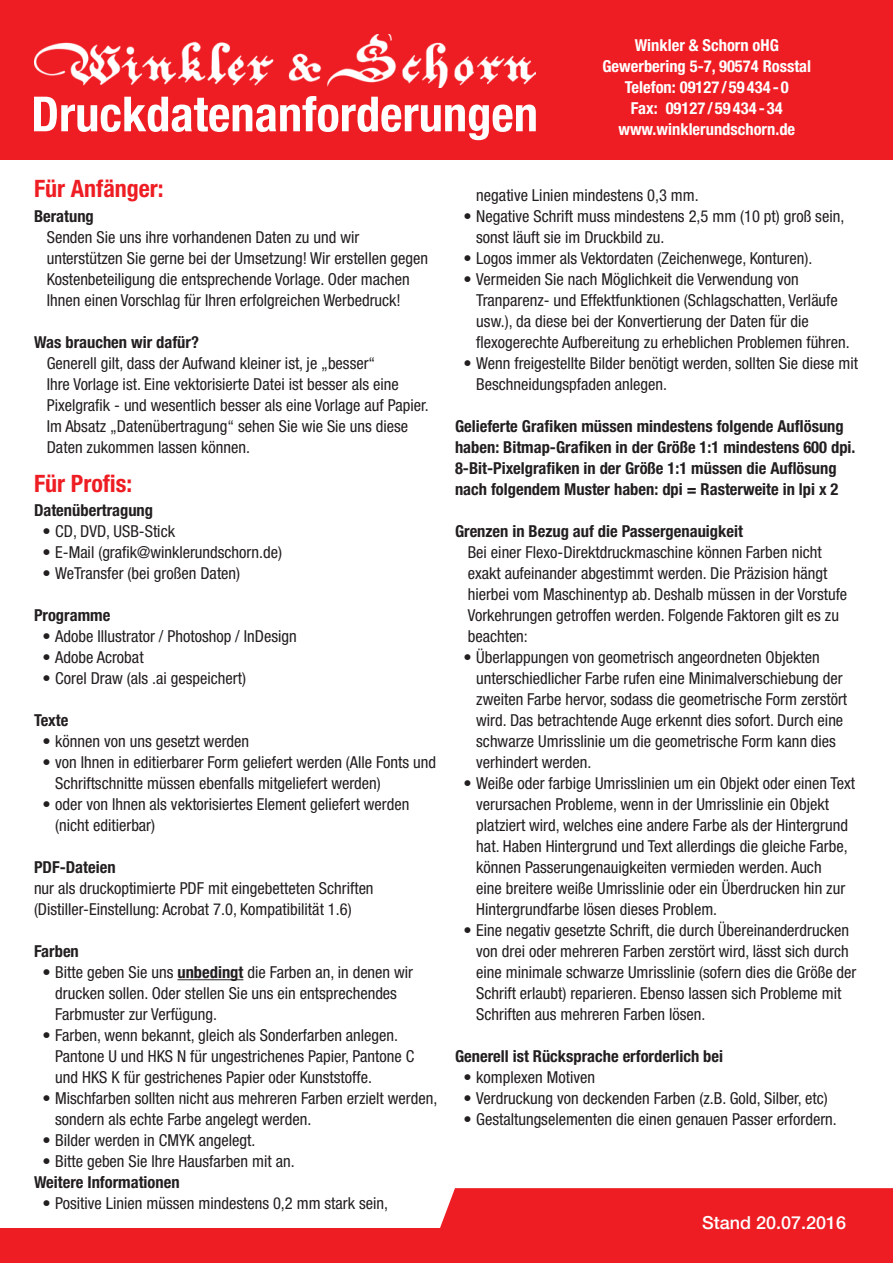
<style>
.page{position:relative;width:893px;height:1263px;background:#fff}
.page>*{position:absolute;margin:0;border:0;box-sizing:border-box;transform-origin:0 0}
.t1{font:700 condensed 24px "Helvetica Neue LT Std";color:#ee1d23}
.t2{font:500 18px "Helvetica Neue LT Std";color:#fff}
.t3{font:condensed 16.5px/21px "Helvetica Neue LT Std";color:#231f20}
.t4{font:700 condensed 16.5px/21px "Helvetica Neue LT Std";color:#231f20}
.t5{font:700 condensed 16.5px/21px "Helvetica Neue LT Std";color:#fff;text-align:center}
.s1{font-weight:700}
</style>
<div class="page">
<div style="left:0;top:1229px;width:893px;height:34px;background:#ee1d23"></div>
<div style="left:427px;top:1188px;width:466px;height:41px;background:#ee1d23"></div>
<div style="left:0;top:0;width:893px;height:159px;background:#ee1d23"></div>
<hr style="left:177px;top:979px;width:66px;height:1px;background:#231f20">
<svg style="left:34px;top:96px;width:502px;height:44px"></svg>
<img style="left:34px;top:34px;width:502px;height:54px">
<h1 class="t1" style="left:34px;top:174px;width:131px">Für Anfänger:</h1>
<p class="t4" style="left:34px;top:205px;width:61px">Beratung</p>
<p class="t3" style="left:47px;top:227px;width:383px">Senden Sie uns ihre vorhandenen Daten zu und wir unterstützen Sie gerne bei der Umsetzung! Wir erstellen gegen Kostenbeteiligung die entsprechende Vorlage. Oder machen Ihnen einen Vorschlag für Ihren erfolgreichen Werbedruck!</p>
<p class="t4" style="left:34px;top:331px;width:166px">Was brauchen wir dafür?</p>
<p class="t3" style="left:47px;top:353px;width:383px">Generell gilt, dass der Aufwand kleiner ist, je „besser“<br>Ihre Vorlage ist. Eine vektorisierte Datei ist besser als eine Pixelgrafik - und wesentlich besser als eine Vorlage auf Papier.<br>Im Absatz „Datenübertragung“ sehen Sie wie Sie uns diese Daten zukommen lassen können.</p>
<h1 class="t1" style="left:34px;top:469px;width:100px">Für Profis:</h1>
<p class="t4" style="left:34px;top:499px;width:121px">Datenübertragung</p>
<p class="t3" style="left:43px;top:521px;width:134px">• CD, DVD, USB-Stick</p>
<p class="t3" style="left:43px;top:542px;width:241px">• E-Mail (grafik@winklerundschorn.de)</p>
<p class="t3" style="left:43px;top:563px;width:199px">• WeTransfer (bei großen Daten)</p>
<p class="t4" style="left:34px;top:604px;width:78px">Programme</p>
<p class="t3" style="left:43px;top:626px;width:256px">• Adobe Illustrator / Photoshop / InDesign</p>
<p class="t3" style="left:43px;top:647px;width:103px">• Adobe Acrobat</p>
<p class="t3" style="left:43px;top:668px;width:205px">• Corel Draw (als .ai gespeichert)</p>
<p class="t4" style="left:34px;top:709px;width:36px">Texte</p>
<p class="t3" style="left:43px;top:731px;width:208px">• können von uns gesetzt werden</p>
<p class="t3" style="left:55px;top:752px;width:382px;text-indent:-13px">• von Ihnen in editierbarer Form geliefert werden (Alle Fonts und<br>Schriftschnitte müssen ebenfalls mitgeliefert werden)</p>
<p class="t3" style="left:55px;top:794px;width:356px;text-indent:-13px">• oder von Ihnen als vektorisiertes Element geliefert werden (nicht editierbar)</p>
<p class="t4" style="left:34px;top:856px;width:83px">PDF-Dateien</p>
<p class="t3" style="left:34px;top:878px;width:341px">nur als druckoptimierte PDF mit eingebetteten Schriften (Distiller-Einstellung: Acrobat 7.0, Kompatibilität 1.6)</p>
<p class="t4" style="left:34px;top:940px;width:46px">Farben</p>
<p class="t3" style="left:55px;top:962px;width:359px;text-indent:-13px">• Bitte geben Sie uns <span class="s1">unbedingt</span> die Farben an, in denen wir drucken sollen. Oder stellen Sie uns ein entsprechendes<br>Farbmuster zur Verfügung.</p>
<p class="t3" style="left:55px;top:1025px;width:360px;text-indent:-13px">• Farben, wenn bekannt, gleich als Sonderfarben anlegen.<br>Pantone U und HKS N für ungestrichenes Papier, Pantone C und HKS K für gestrichenes Papier oder Kunststoffe.</p>
<p class="t3" style="left:55px;top:1088px;width:383px;text-indent:-13px">• Mischfarben sollten nicht aus mehreren Farben erzielt werden, sondern als echte Farbe angelegt werden.</p>
<p class="t3" style="left:43px;top:1130px;width:214px">• Bilder werden in CMYK angelegt.</p>
<p class="t3" style="left:43px;top:1151px;width:254px">• Bitte geben Sie Ihre Hausfarben mit an.</p>
<p class="t4" style="left:34px;top:1171px;width:147px">Weitere Informationen</p>
<p class="t3" style="left:43px;top:1193px;width:347px">• Positive Linien müssen mindestens 0,2 mm stark sein,</p>
<p class="t5" style="left:602px;top:34px;width:210px">Winkler &amp; Schorn oHG<br>Gewerbering 5-7, 90574 Rosstal<br>Telefon: 09127 / 59 434 - 0<br>Fax: 09127 / 59 434 - 34 www.winklerundschorn.de</p>
<p class="t3" style="left:476px;top:185px;width:224px">negative Linien mindestens 0,3 mm.</p>
<p class="t3" style="left:476px;top:206px;width:370px;text-indent:-13px">• Negative Schrift muss mindestens 2,5 mm (10 pt) groß sein, sonst läuft sie im Druckbild zu.</p>
<p class="t3" style="left:463px;top:248px;width:350px">• Logos immer als Vektordaten (Zeichenwege, Konturen).</p>
<p class="t3" style="left:476px;top:269px;width:375px;text-indent:-13px">• Vermeiden Sie nach Möglichkeit die Verwendung von Tranparenz- und Effektfunktionen (Schlagschatten, Verläufe usw.), da diese bei der Konvertierung der Daten für die flexogerechte Aufbereitung zu erheblichen Problemen führen.</p>
<p class="t3" style="left:476px;top:353px;width:383px;text-indent:-13px">• Wenn freigestellte Bilder benötigt werden, sollten Sie diese mit<br>Beschneidungspfaden anlegen.</p>
<p class="t4" style="left:455px;top:416px;width:402px">Gelieferte Grafiken müssen mindestens folgende Auflösung haben: Bitmap-Grafiken in der Größe 1:1 mindestens 600 dpi.<br>8-Bit-Pixelgrafiken in der Größe 1:1 müssen die Auflösung nach folgendem Muster haben: dpi = Rasterweite in lpi x 2</p>
<p class="t4" style="left:455px;top:521px;width:289px">Grenzen in Bezug auf die Passergenauigkeit</p>
<p class="t3" style="left:468px;top:542px;width:381px">Bei einer Flexo-Direktdruckmaschine können Farben nicht exakt aufeinander abgestimmt werden. Die Präzision hängt hierbei vom Maschinentyp ab. Deshalb müssen in der Vorstufe Vorkehrungen getroffen werden. Folgende Faktoren gilt es zu beachten:</p>
<p class="t3" style="left:476px;top:647px;width:372px;text-indent:-13px">• Überlappungen von geometrisch angeordneten Objekten unterschiedlicher Farbe rufen eine Minimalverschiebung der zweiten Farbe hervor, sodass die geometrische Form zerstört wird. Das betrachtende Auge erkennt dies sofort. Durch eine schwarze Umrisslinie um die geometrische Form kann dies verhindert werden.</p>
<p class="t3" style="left:476px;top:773px;width:380px;text-indent:-13px">• Weiße oder farbige Umrisslinien um ein Objekt oder einen Text verursachen Probleme, wenn in der Umrisslinie ein Objekt platziert wird, welches eine andere Farbe als der Hintergrund hat. Haben Hintergrund und Text allerdings die gleiche Farbe, können Passerungenauigkeiten vermieden werden. Auch<br>eine breitere weiße Umrisslinie oder ein Überdrucken hin zur Hintergrundfarbe lösen dieses Problem.</p>
<p class="t3" style="left:476px;top:920px;width:382px;text-indent:-13px">• Eine negativ gesetzte Schrift, die durch Übereinanderdrucken von drei oder mehreren Farben zerstört wird, lässt sich durch eine minimale schwarze Umrisslinie (sofern dies die Größe der Schrift erlaubt) reparieren. Ebenso lassen sich Probleme mit Schriften aus mehreren Farben lösen.</p>
<p class="t4" style="left:455px;top:1046px;width:270px">Generell ist Rücksprache erforderlich bei</p>
<p class="t3" style="left:463px;top:1067px;width:133px">• komplexen Motiven</p>
<p class="t3" style="left:463px;top:1088px;width:366px">• Verdruckung von deckenden Farben (z.B. Gold, Silber, etc)</p>
<p class="t3" style="left:463px;top:1109px;width:375px">• Gestaltungselementen die einen genauen Passer erfordern.</p>
<p class="t2" style="left:702px;top:1212px;width:146px">Stand 20.07.2016</p>
</div>
